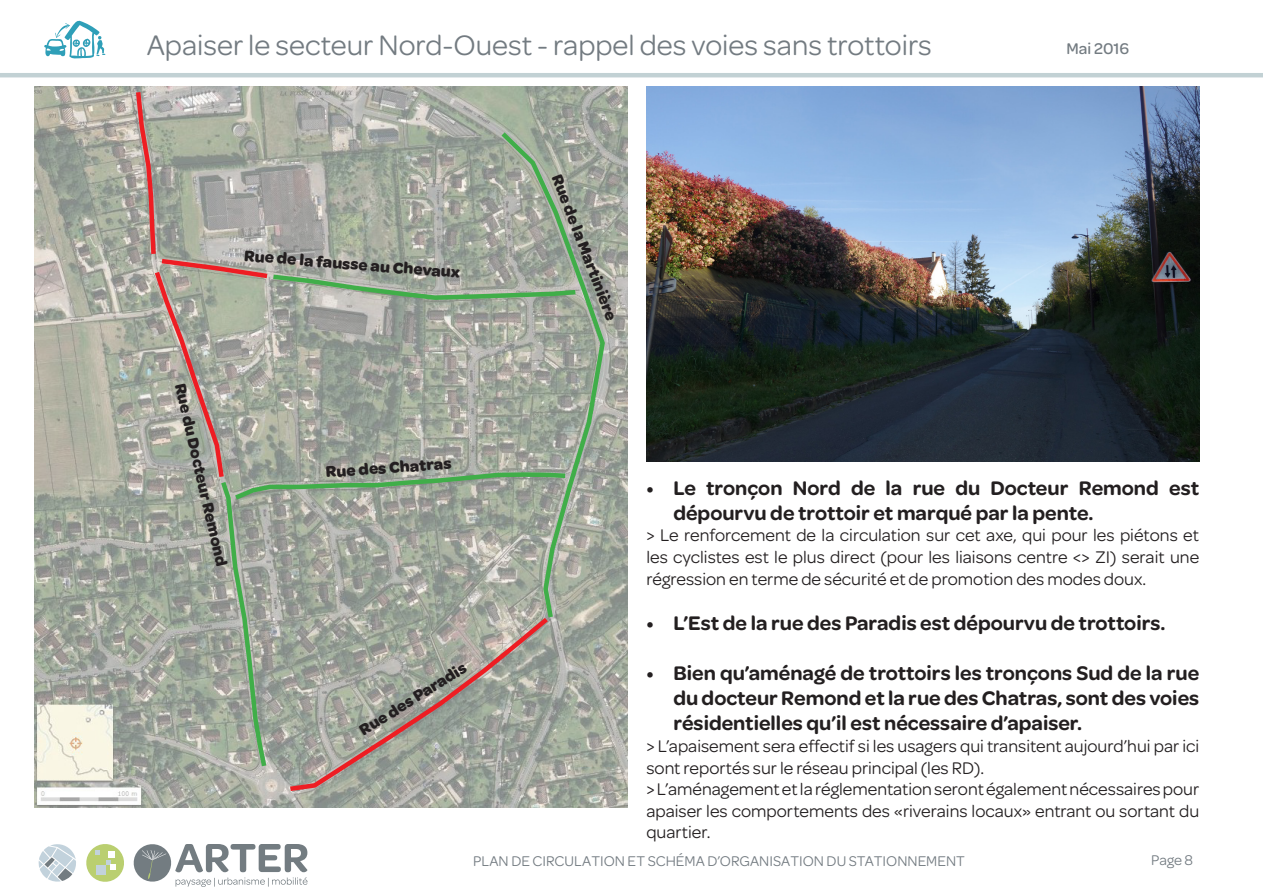
<style>
.page{position:relative;width:1263px;height:893px;background:#fff}
.page>*{position:absolute;margin:0;border:0;box-sizing:border-box;transform-origin:0 0}
.SOUS_TITRE{font:30px "Omnes";color:#737b81}
.t1{font:600 21px/25.2px "Omnes";color:#231f20}
.t2{font:18px/21.6px "Omnes";color:#231f20;text-align:justify}
.LEGENDE{font:700 16.5px "Omnes";color:#231f20}
.t3{font:500 16.5px "Omnes";color:#737b81}
.t4{font:15px "Omnes";color:#737b81}
</style>
<div class="page">
<svg style="left:86px;top:844px;width:38px;height:38px"></svg>
<div style="left:96px;top:865px;width:9px;height:9px;background:#c2d2dc"></div>
<svg style="left:38px;top:844px;width:38px;height:38px"></svg>
<svg style="left:133px;top:844px;width:175px;height:43px"></svg>
<hr style="left:0;top:73px;width:1263px;height:4px;background:#c2d1d4">
<svg style="left:44px;top:21px;width:61px;height:38px"></svg>
<img style="left:34px;top:87px;width:594px;height:721px">
<svg style="left:285px;top:771px;width:268px;height:23px;background:#a7a39b"></svg>
<svg style="left:580px;top:128px;width:27px;height:494px;background:#9faa9a"></svg>
<svg style="left:133px;top:87px;width:447px;height:684px;background:#a4a89d"></svg>
<img style="left:646px;top:87px;width:553px;height:374px">
<p class="SOUS_TITRE" style="left:147px;top:25px;width:787px">Apaiser le secteur Nord-Ouest - rappel des voies sans trottoirs</p>
<p class="LEGENDE" style="left:246px;top:242px;width:218px;rotate:5deg">Rue de la fausse au Chevaux</p>
<p class="LEGENDE" style="left:568px;top:170px;width:157px;rotate:69deg">Rue de la Martinière</p>
<p class="t3" style="left:1066px;top:37px;width:64px">Mai 2016</p>
<p class="LEGENDE" style="left:192px;top:381px;width:189px;rotate:77deg">Rue du Docteur Remond</p>
<p class="LEGENDE" style="left:325px;top:460px;width:127px;rotate:-4deg">Rue des Chatras</p>
<p class="LEGENDE" style="left:354px;top:721px;width:125px;rotate:-32deg">Rue des Paradis</p>
<p class="t1" style="left:673px;top:474px;width:527px;text-indent:-27px">• Le tronçon Nord de la rue du Docteur Remond est dépourvu de trottoir et marqué par la pente.</p>
<p class="t2" style="left:646px;top:524px;width:554px">&gt; Le renforcement de la circulation sur cet axe, qui pour les piétons et les cyclistes est le plus direct (pour les liaisons centre &lt;&gt; ZI) serait une régression en terme de sécurité et de promotion des modes doux.</p>
<p class="t1" style="left:646px;top:609px;width:521px">• L’Est de la rue des Paradis est dépourvu de trottoirs.</p>
<p class="t1" style="left:673px;top:659px;width:527px;text-align:justify;text-indent:-27px">• Bien qu’aménagé de trottoirs les tronçons Sud de la rue du docteur Remond et la rue des Chatras, sont des voies résidentielles qu’il est nécessaire d’apaiser.</p>
<p class="t2" style="left:646px;top:734px;width:554px">&gt; L’apaisement sera effectif si les usagers qui transitent aujourd’hui par ici sont reportés sur le réseau principal (les RD).</p>
<p class="t2" style="left:646px;top:777px;width:554px">&gt; L’aménagement et la réglementation seront également nécessaires pour apaiser les comportements des «riverains locaux» entrant ou sortant du quartier.</p>
<p class="t4" style="left:473px;top:850px;width:493px">PLAN DE CIRCULATION ET SCHÉMA D’ORGANISATION DU STATIONNEMENT</p>
<p class="t4" style="left:1151px;top:849px;width:43px">Page 8</p>
</div>
